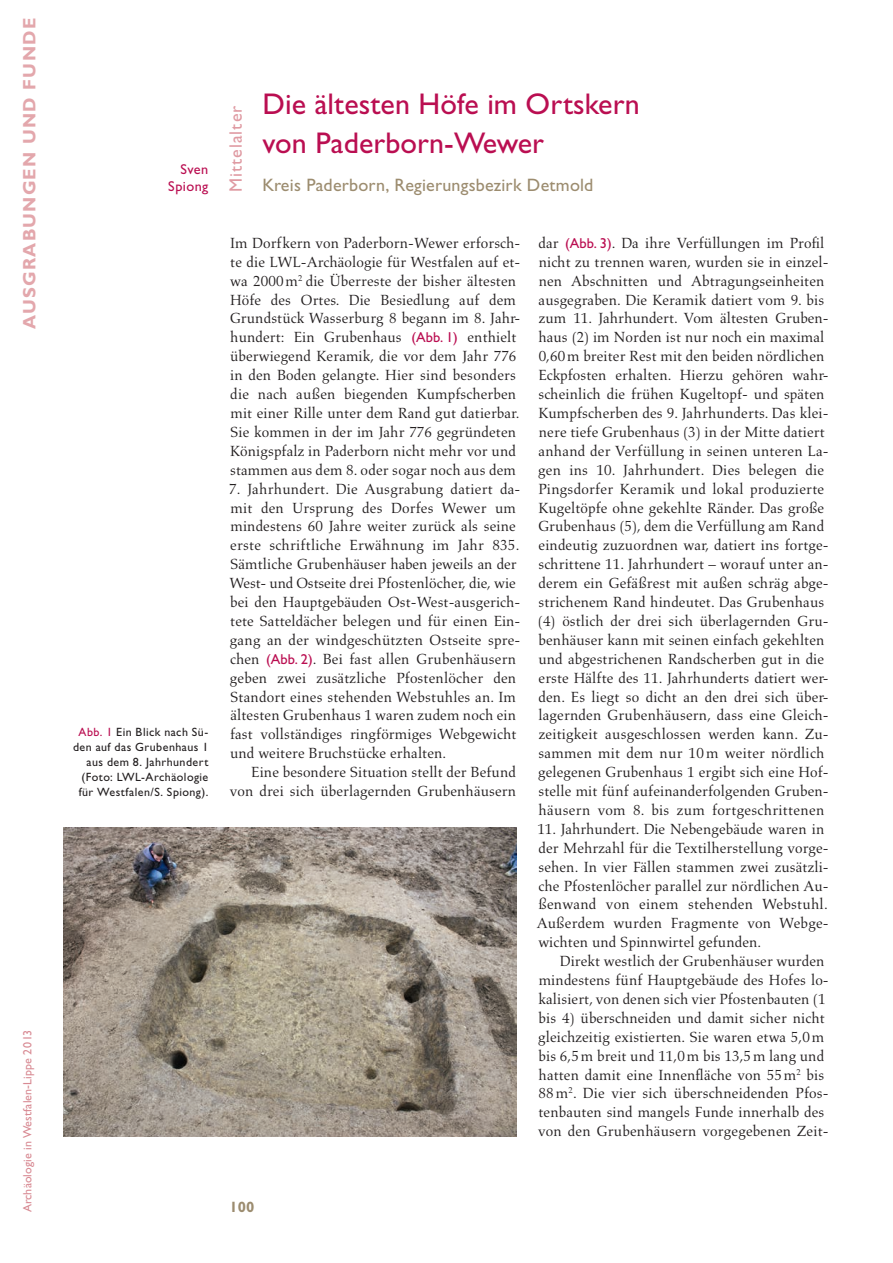
<style>
.page{position:relative;width:893px;height:1263px;background:#fff}
.page>*{position:absolute;margin:0;border:0;box-sizing:border-box;transform-origin:0 0}
.t1{font:30px/39px "Gill Sans Std";letter-spacing:.005em;color:#ba0e51}
.t2{font:18px "Gill Sans Std";letter-spacing:.01em;color:#9c8c6f}
.t3{font:18px "Gill Sans Std Bold 5";letter-spacing:.07em;color:#e3a7ac}
.t4{font:18px "Gill Sans Std";letter-spacing:.06em;color:#df9aa2}
.t5{font:15px/18.9px "Aldus LT Std";letter-spacing:.005em;color:#231f20}
.t6{font:700 15px "Gill Sans Std";color:#9c8c6f}
.t7{font:14.25px/17.1px "Gill Sans Std";letter-spacing:.03em;color:#ba0e51;text-align:right}
.t8{font:12px/15px "Gill Sans Std";letter-spacing:.04em;color:#231f20;text-align:right}
.t9{font:12px "Gill Sans Std 5";letter-spacing:.01em;color:#d88a93}
.s1{color:#ba0e51}
.s2{font-family:"Gill Sans Std";font-size:14.4px;color:#ba0e51}
</style>
<div class="page">
<img style="left:64px;top:827px;width:453px;height:309px">
<p class="t3" style="left:19px;top:329px;width:312px;rotate:-90deg">AUSGRABUNGEN UND FUNDE</p>
<p class="t9" style="left:21px;top:1212px;width:184px;rotate:-90deg">Archäologie in Westfalen-Lippe 2013</p>
<p class="t7" style="left:168px;top:161px;width:42px">Sven<br>Spiong</p>
<p class="t8" style="left:73px;top:725px;width:137px"><span class="s1">Abb. 1</span> Ein Blick nach Sü&shy;den auf das Grubenhaus 1 aus dem 8. Jahrhundert (Foto: LWL-Archäologie für Westfalen/S. Spiong).</p>
<p class="t4" style="left:225px;top:192px;width:88px;rotate:-90deg">Mittelalter</p>
<h1 class="t1" style="left:263px;top:85px;width:379px">Die ältesten Höfe im Ortskern von Paderborn-Wewer</h1>
<p class="t2" style="left:263px;top:175px;width:332px">Kreis Paderborn, Regierungsbezirk Detmold</p>
<p class="t5" style="left:230px;top:234px;width:292px">Im Dorfkern von Paderborn-Wewer erforsch&shy;te die LWL-Archäologie für Westfalen auf et&shy;wa 2000m<sup>2</sup> die Überreste der bisher ältesten Höfe des Ortes. Die Besiedlung auf dem Grundstück Wasserburg 8 begann im 8. Jahr&shy;hundert: Ein Grubenhaus <span class="s2">(Abb. 1)</span> enthielt überwiegend Keramik, die vor dem Jahr 776 in den Boden gelangte. Hier sind besonders die nach außen biegenden Kumpfscherben mit einer Rille unter dem Rand gut datierbar.<br>Sie kommen in der im Jahr 776 gegründeten Königspfalz in Paderborn nicht mehr vor und stammen aus dem 8. oder sogar noch aus dem</p>
<p class="t5" style="left:229px;top:479px;width:293px">7. Jahrhundert. Die Ausgrabung datiert da&shy;mit den Ursprung des Dorfes Wewer um mindestens 60 Jahre weiter zurück als seine erste schriftliche Erwähnung im Jahr 835.<br>Sämtliche Grubenhäuser haben jeweils an der West- und Ostseite drei Pfostenlöcher, die, wie bei den Hauptgebäuden Ost-West-ausgerich&shy;tete Satteldächer belegen und für einen Ein&shy;gang an der windgeschützten Ostseite spre&shy;chen <span class="s2">(Abb. 2)</span>. Bei fast allen Grubenhäusern geben zwei zusätzliche Pfostenlöcher den Standort eines stehenden Webstuhles an. Im ältesten Grubenhaus 1 waren zudem noch ein fast vollständiges ringförmiges Webgewicht und weitere Bruchstücke erhalten.</p>
<p class="t5" style="left:230px;top:763px;width:288px;text-align:right">Eine besondere Situation stellt der Befund von drei sich überlagernden Grubenhäusern</p>
<p class="t5" style="left:538px;top:234px;width:292px">dar <span class="s2">(Abb. 3)</span>. Da ihre Verfüllungen im Profil nicht zu trennen waren, wurden sie in einzel&shy;nen Abschnitten und Abtragungseinheiten ausgegraben. Die Keramik datiert vom 9. bis zum 11. Jahrhundert. Vom ältesten Gruben&shy;haus (2) im Norden ist nur noch ein maximal 0,60m breiter Rest mit den beiden nördlichen Eckpfosten erhalten. Hierzu gehören wahr&shy;scheinlich die frühen Kugeltopf- und späten Kumpfscherben des 9. Jahrhunderts. Das klei&shy;nere tiefe Grubenhaus (3) in der Mitte datiert anhand der Verfüllung in seinen unteren La&shy;gen ins 10. Jahrhundert. Dies belegen die Pingsdorfer Keramik und lokal produzierte Kugeltöpfe ohne gekehlte Ränder. Das große Grubenhaus (5), dem die Verfüllung am Rand eindeutig zuzuordnen war, datiert ins fortge&shy;schrittene 11. Jahrhundert – worauf unter an&shy;derem ein Gefäßrest mit außen schräg abge&shy;strichenem Rand hindeutet. Das Grubenhaus (4) östlich der drei sich überlagernden Gru&shy;benhäuser kann mit seinen einfach gekehlten und abgestrichenen Randscherben gut in die erste Hälfte des 11. Jahrhunderts datiert wer&shy;den. Es liegt so dicht an den drei sich über&shy;lagernden Grubenhäusern, dass eine Gleich&shy;zeitigkeit ausgeschlossen werden kann. Zu&shy;sammen mit dem nur 10 m weiter nördlich gelegenen Grubenhaus 1 ergibt sich eine Hof&shy;stelle mit fünf aufeinanderfolgenden Gruben&shy;häusern vom 8. bis zum fortgeschrittenen</p>
<p class="t5" style="left:537px;top:820px;width:294px">11. Jahrhundert. Die Nebengebäude waren in der Mehrzahl für die Textilherstellung vorge&shy;sehen. In vier Fällen stammen zwei zusätzli&shy;che Pfostenlöcher parallel zur nördlichen Au&shy;ßenwand von einem stehenden Webstuhl.<br>Außerdem wurden Fragmente von Webge&shy;wichten und Spinnwirtel gefunden.</p>
<p class="t5" style="left:538px;top:952px;width:292px;text-indent:22px">Direkt westlich der Grubenhäuser wurden mindestens fünf Hauptgebäude des Hofes lo&shy;kalisiert, von denen sich vier Pfostenbauten (1 bis 4) überschneiden und damit sicher nicht gleichzeitig existierten. Sie waren etwa 5,0m bis 6,5m breit und 11,0m bis 13,5m lang und hatten damit eine Innenfläche von 55m<sup>2</sup> bis 88 m<sup>2</sup>. Die vier sich überschneidenden Pfos&shy;tenbauten sind mangels Funde innerhalb des von den Grubenhäusern vorgegebenen Zeit-</p>
<p class="t6" style="left:230px;top:1198px;width:26px">100</p>
</div>
